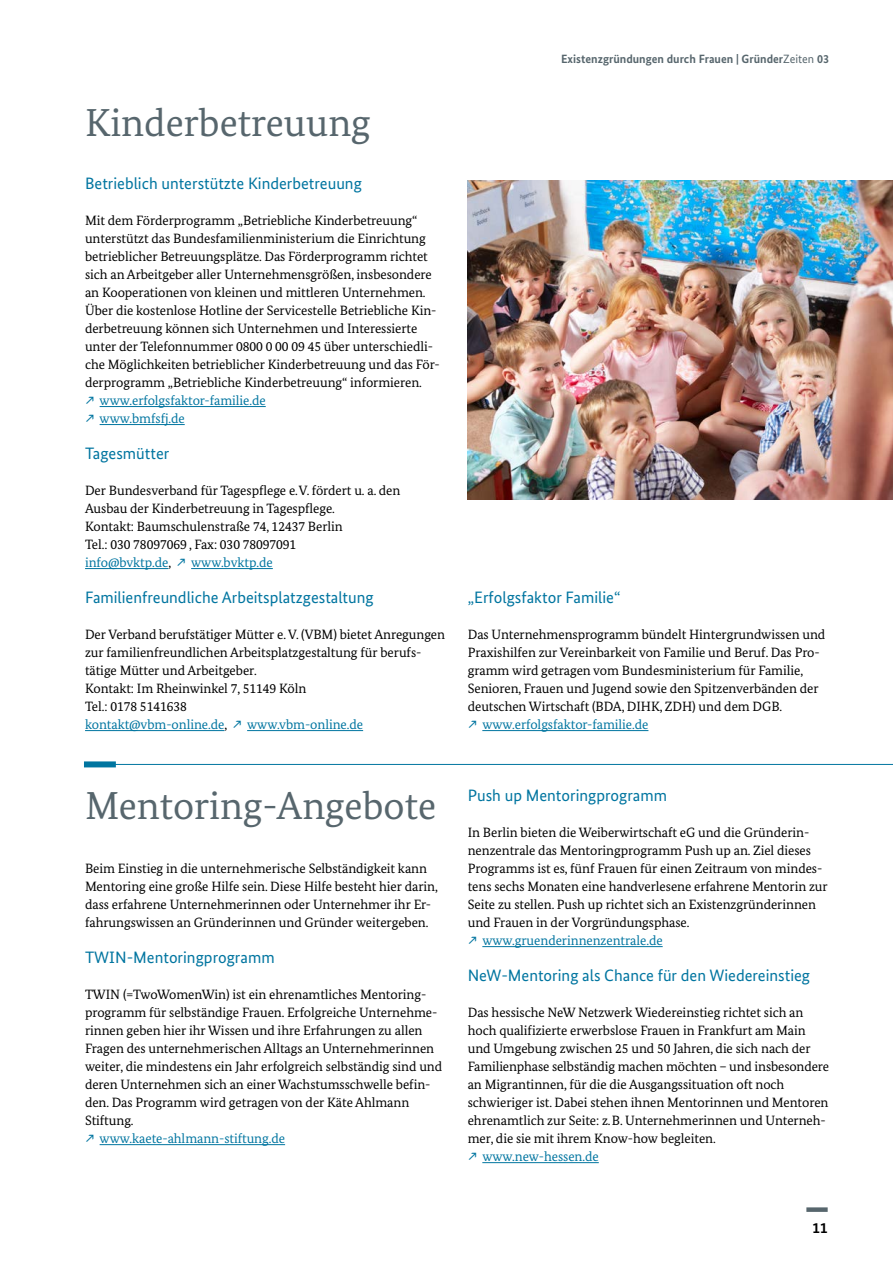
<style>
.page{position:relative;width:893px;height:1263px;background:#fff}
.page>*{position:absolute;margin:0;border:0;box-sizing:border-box;transform-origin:0 0}
.t1{font:39px "Bundes Serif";color:#57666d}
.t2{font:16.5px "Bundes Sans";color:#0075a0}
.t3{font:700 15px "Bundes Sans";color:#000}
.t4{font:13.5px/18px "Bundes Serif";letter-spacing:-.005em;color:#000}
.t5{font:13.5px "Bundes Serif";letter-spacing:-.005em;color:#0075a0}
.t6{font:700 12px "Bundes Sans";color:#57666d}
.s1{font-family:"Bundes Sans"}
.s2{color:#0075a0}
.s3{color:#000}
.s4{font-weight:400}
</style>
<div class="page">
<img style="left:468px;top:180px;width:425px;height:319px">
<hr style="left:100px;top:406px;width:166px;height:1px;background:#0075a0">
<hr style="left:100px;top:424px;width:85px;height:1px;background:#0075a0">
<hr style="left:85px;top:568px;width:83px;height:1px;background:#0075a0">
<hr style="left:191px;top:568px;width:82px;height:1px;background:#0075a0">
<hr style="left:85px;top:730px;width:139px;height:1px;background:#0075a0">
<hr style="left:247px;top:730px;width:116px;height:1px;background:#0075a0">
<div style="left:806px;top:1207px;width:22px;height:5px;background:#57666d"></div>
<hr style="left:482px;top:730px;width:166px;height:1px;background:#0075a0">
<hr style="left:100px;top:1144px;width:185px;height:1px;background:#0075a0">
<div style="left:84px;top:761px;width:32px;height:6px;background:#0075a0"></div>
<hr style="left:84px;top:764px;width:809px;height:1px;background:#0075a0">
<hr style="left:482px;top:946px;width:181px;height:1px;background:#0075a0">
<hr style="left:482px;top:1162px;width:117px;height:1px;background:#0075a0">
<h2 class="t1" style="left:85px;top:99px;width:287px">Kinderbetreuung</h2>
<h3 class="t2" style="left:85px;top:173px;width:278px">Betrieblich unterstützte Kinderbetreuung</h3>
<p class="t4" style="left:85px;top:211px;width:356px">Mit dem Förderprogramm <span class="s1">„</span>Betriebliche Kinderbetreuung<span class="s1">“ </span>unterstützt das Bundesfamilienministerium die Einrichtung betrieblicher Betreuungsplätze. Das Förderprogramm richtet sich an Arbeitgeber aller Unternehmensgrößen, insbesondere an Kooperationen von kleinen und mittleren Unternehmen.<br>Über die kostenlose Hotline der Servicestelle Betriebliche Kin&shy;derbetreuung können sich Unternehmen und Interessierte unter der Telefonnummer 0800 0 00 09 45 über unterschiedli&shy;che Möglichkeiten betrieblicher Kinderbetreuung und das För&shy;derprogramm <span class="s1">„</span>Betriebliche Kinderbetreuung<span class="s1">“</span> informieren.</p>
<p class="t5" style="left:85px;top:392px;width:182px">• www.erfolgsfaktor-familie.de</p>
<p class="t5" style="left:85px;top:410px;width:101px">• www.bmfsfj.de</p>
<h3 class="t2" style="left:85px;top:443px;width:86px">Tagesmütter</h3>
<p class="t4" style="left:85px;top:481px;width:317px">Der Bundesverband für Tagespflege e.V. fördert u. a. den<br>Ausbau der Kinderbetreuung in Tagespflege.</p>
<p class="t4" style="left:85px;top:517px;width:259px">Kontakt: Baumschulenstraße 74, 12437 Berlin</p>
<p class="t4" style="left:85px;top:535px;width:213px">Tel.: 030 78097069 , Fax: 030 78097091 <span class="s2">info@bvktp.de</span>, <span class="s2">• www.bvktp.de</span></p>
<h3 class="t2" style="left:85px;top:587px;width:290px">Familienfreundliche Arbeitsplatzgestaltung</h3>
<p class="t4" style="left:85px;top:625px;width:362px">Der Verband berufstätiger Mütter e. V. (VBM) bietet Anregungen zur familienfreundlichen Arbeitsplatzgestaltung für berufs&shy;tätige Mütter und Arbeitgeber.</p>
<p class="t4" style="left:85px;top:679px;width:223px">Kontakt: Im Rheinwinkel 7, 51149 Köln</p>
<p class="t4" style="left:85px;top:697px;width:103px">Tel.: 0178 5141638</p>
<p class="t5" style="left:85px;top:716px;width:280px">kontakt@vbm-online.de<span class="s3">,</span> • www.vbm-online.de</p>
<h2 class="t1" style="left:85px;top:781px;width:353px">Mentoring-Angebote</h2>
<p class="t4" style="left:85px;top:859px;width:354px">Beim Einstieg in die unternehmerische Selbständigkeit kann Mentoring eine große Hilfe sein. Diese Hilfe besteht hier darin, dass erfahrene Unternehmerinnen oder Unternehmer ihr Er&shy;fahrungswissen an Gründerinnen und Gründer weitergeben.</p>
<h3 class="t2" style="left:85px;top:947px;width:191px">TWIN-Mentoringprogramm</h3>
<p class="t4" style="left:85px;top:985px;width:359px">TWIN (=TwoWomenWin) ist ein ehrenamtliches Mentoring&shy;programm für selbständige Frauen. Erfolgreiche Unternehme&shy;rinnen geben hier ihr Wissen und ihre Erfahrungen zu allen Fragen des unternehmerischen Alltags an Unternehmerinnen weiter, die mindestens ein Jahr erfolgreich selbständig sind und deren Unternehmen sich an einer Wachstumsschwelle befin&shy;den. Das Programm wird getragen von der Käte Ahlmann Stiftung.</p>
<p class="t5" style="left:85px;top:1130px;width:202px">• www.kaete-ahlmann-stiftung.de</p>
<p class="t6" style="left:561px;top:52px;width:270px">Existenzgründungen durch Frauen | Gründer<span class="s4">Zeiten</span> 03</p>
<h3 class="t2" style="left:468px;top:587px;width:154px">„Erfolgsfaktor Familie“</h3>
<p class="t4" style="left:468px;top:625px;width:359px">Das Unternehmensprogramm bündelt Hintergrundwissen und Praxishilfen zur Vereinbarkeit von Familie und Beruf. Das Pro&shy;gramm wird getragen vom Bundesministerium für Familie, Senioren, Frauen und Jugend sowie den Spitzenverbänden der deutschen Wirtschaft (BDA, DIHK, ZDH) und dem DGB.</p>
<p class="t5" style="left:468px;top:716px;width:182px">• www.erfolgsfaktor-familie.de</p>
<h3 class="t2" style="left:468px;top:785px;width:201px">Push up Mentoringprogramm</h3>
<p class="t4" style="left:468px;top:823px;width:362px">In Berlin bieten die Weiberwirtschaft eG und die Gründerin&shy;nenzentrale das Mentoringprogramm Push up an. Ziel dieses Programms ist es, fünf Frauen für einen Zeitraum von mindes&shy;tens sechs Monaten eine handverlesene erfahrene Mentorin zur Seite zu stellen. Push up richtet sich an Existenzgründerinnen und Frauen in der Vorgründungsphase.</p>
<p class="t5" style="left:468px;top:932px;width:196px">• www.gruenderinnenzentrale.de</p>
<h3 class="t2" style="left:468px;top:965px;width:344px">NeW-Mentoring als Chance für den Wiedereinstieg</h3>
<p class="t4" style="left:468px;top:1003px;width:363px">Das hessische NeW Netzwerk Wiedereinstieg richtet sich an hoch qualifizierte erwerbslose Frauen in Frankfurt am Main und Umgebung zwischen 25 und 50 Jahren, die sich nach der Familienphase selbständig machen möchten – und insbesondere an Migrantinnen, für die die Ausgangssituation oft noch schwieriger ist. Dabei stehen ihnen Mentorinnen und Mentoren ehrenamtlich zur Seite: z.B. Unternehmerinnen und Unterneh&shy;mer, die sie mit ihrem Know-how begleiten.</p>
<p class="t5" style="left:468px;top:1148px;width:133px">• www.new-hessen.de</p>
<p class="t3" style="left:812px;top:1219px;width:17px">11</p>
</div>
